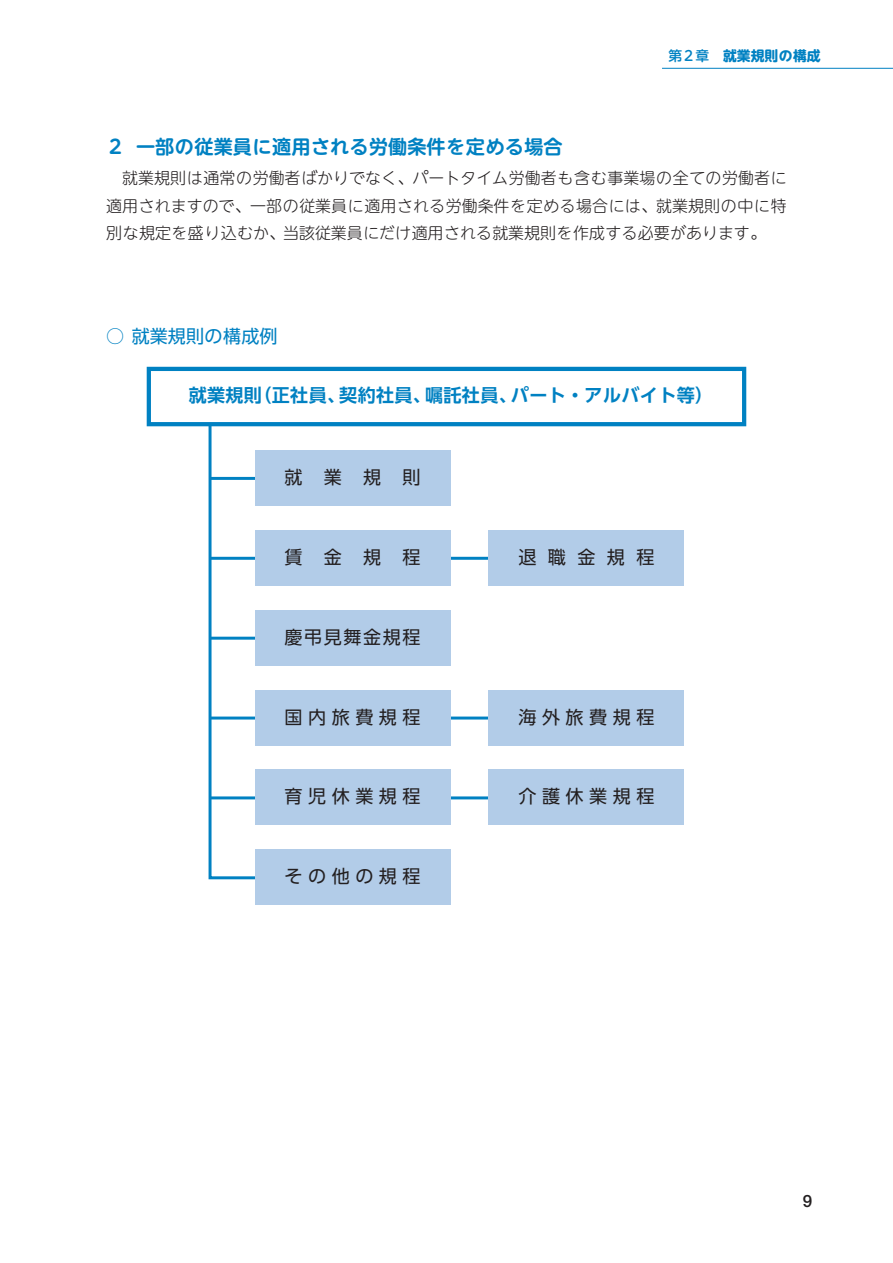
<style>
.page{position:relative;width:893px;height:1263px;background:#fff}
.page>*{position:absolute;margin:0;border:0;box-sizing:border-box;transform-origin:0 0}
.t1{font:700 19.2px "UD Shin M Go Pro De";color:#0081c2}
.t2{font:18px "UD Shin Go Pro";letter-spacing:.305em;color:#231f20}
.t3{font:700 18px "UD Shin Go Pro De";letter-spacing:.02em;color:#0081c2}
.t4{font:18px "UD Shin Go Pro";color:#0081c2}
.t5{font:18px "UD Shin Go Pro";letter-spacing:.09em;color:#231f20}
.t6{font:500 16.95px "Helvetica Neue LT Std";color:#231f20}
.t7{font:300 15.9px/27.6px "UD Shin M Go Pro";color:#231f20;text-align:justify}
.t8{font:700 13.8px "UD Shin M Go Pro";color:#0081c2}
.s1{font-weight:500}
</style>
<div class="page">
<hr style="left:662px;top:68px;width:231px;height:1px;background:#0081c2">
<svg style="left:147px;top:367px;width:599px;height:514px"></svg>
<div style="left:255px;top:451px;width:195px;height:55px;background:#b2cce8"></div>
<div style="left:255px;top:530px;width:195px;height:56px;background:#b2cce8"></div>
<div style="left:255px;top:610px;width:195px;height:55px;background:#b2cce8"></div>
<div style="left:255px;top:690px;width:195px;height:55px;background:#b2cce8"></div>
<div style="left:255px;top:770px;width:195px;height:55px;background:#b2cce8"></div>
<div style="left:489px;top:530px;width:195px;height:56px;background:#b2cce8"></div>
<div style="left:489px;top:690px;width:195px;height:55px;background:#b2cce8"></div>
<div style="left:489px;top:770px;width:195px;height:55px;background:#b2cce8"></div>
<div style="left:255px;top:849px;width:195px;height:56px;background:#b2cce8"></div>
<p class="t8" style="left:668px;top:45px;width:154px"><span class="s1">第2章</span>　就業規則の構成</p>
<p class="t1" style="left:109px;top:131px;width:455px">2 一部の従業員に適用される労働条件を定める場合</p>
<p class="t7" style="left:106px;top:163px;width:682px;text-indent:16px">就業規則は通常の労働者ばかりでなく、パートタイム労働者も含む事業場の全ての労働者に適用されますので、一部の従業員に適用される労働条件を定める場合には、就業規則の中に特別な規定を盛り込むか、当該従業員にだけ適用される就業規則を作成する必要があります。</p>
<p class="t4" style="left:106px;top:321px;width:173px">○ 就業規則の構成例</p>
<p class="t3" style="left:189px;top:380px;width:526px">就業規則（正社員、契約社員、嘱託社員、パート・アルバイト等）</p>
<p class="t2" style="left:285px;top:463px;width:138px">就業規則</p>
<p class="t2" style="left:285px;top:543px;width:138px">賃金規程</p>
<p class="t5" style="left:285px;top:622px;width:138px">慶弔見舞金規程</p>
<p class="t2" style="left:285px;top:702px;width:138px">国内旅費規程</p>
<p class="t2" style="left:285px;top:782px;width:138px">育児休業規程</p>
<p class="t2" style="left:285px;top:862px;width:138px">その他の規程</p>
<p class="t2" style="left:518px;top:543px;width:138px">退職金規程</p>
<p class="t2" style="left:518px;top:702px;width:138px">海外旅費規程</p>
<p class="t2" style="left:518px;top:782px;width:138px">介護休業規程</p>
<p class="t6" style="left:803px;top:1191px;width:11px">9</p>
</div>
